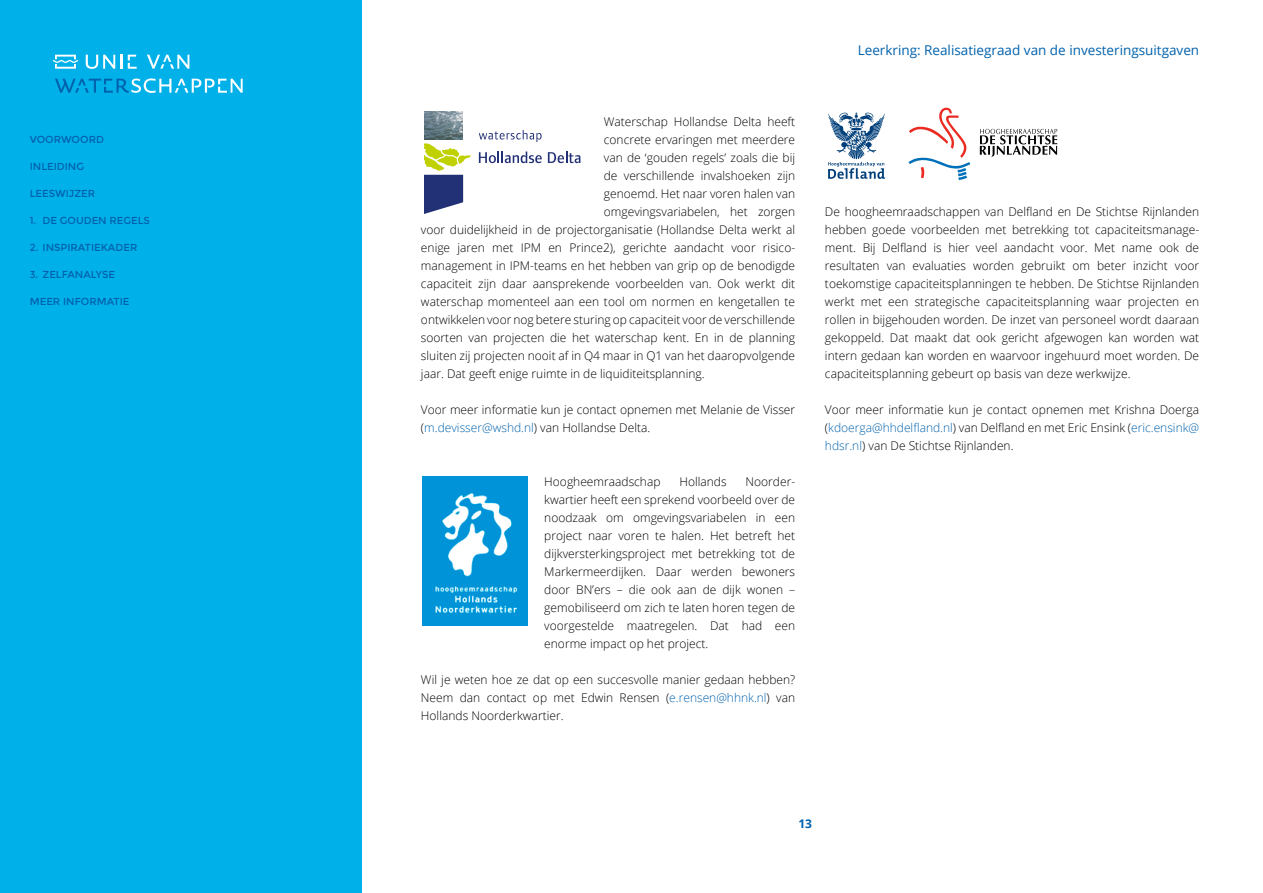
<style>
.page{position:relative;width:1263px;height:893px;background:#fff}
.page>*{position:absolute;margin:0;border:0;box-sizing:border-box;transform-origin:0 0}
.t1{font:13.5px "Open Sans";color:#0062ad}
.Leestekst{font:300 12px/18px "Open Sans";color:#000;text-align:justify}
.t2{font:700 12px "Open Sans";color:#0062ad}
.t3{font:10.2px "Montserrat";color:#0062ad}
.s1{color:#0062ad}
</style>
<div class="page">
<div style="left:0;top:0;width:361px;height:893px;background:#00b0e9"></div>
<svg style="left:53px;top:55px;width:25px;height:14px"></svg>
<svg style="left:86px;top:55px;width:29px;height:14px"></svg>
<hr style="left:120px;top:55px;width:3px;height:14px;background:#fff">
<svg style="left:128px;top:55px;width:9px;height:14px"></svg>
<svg style="left:147px;top:55px;width:42px;height:14px"></svg>
<svg style="left:55px;top:78px;width:188px;height:15px"></svg>
<svg style="left:828px;top:112px;width:57px;height:67px"></svg>
<svg style="left:908px;top:108px;width:62px;height:72px"></svg>
<svg style="left:980px;top:129px;width:77px;height:28px"></svg>
<svg style="left:479px;top:130px;width:63px;height:12px"></svg>
<svg style="left:479px;top:151px;width:63px;height:12px"></svg>
<svg style="left:548px;top:151px;width:32px;height:12px"></svg>
<svg style="left:424px;top:143px;width:47px;height:71px"></svg>
<img style="left:424px;top:112px;width:39px;height:27px">
<img style="left:422px;top:476px;width:105px;height:149px">
<p class="t3" style="left:30px;top:134px;width:76px">VOORWOORD</p>
<p class="t3" style="left:30px;top:161px;width:56px">INLEIDING</p>
<p class="t3" style="left:30px;top:188px;width:67px">LEESWIJZER</p>
<p class="t3" style="left:30px;top:215px;width:122px">1. DE GOUDEN REGELS</p>
<p class="t3" style="left:30px;top:242px;width:109px">2. INSPIRATIEKADER</p>
<p class="t3" style="left:30px;top:269px;width:87px">3. ZELFANALYSE</p>
<p class="t3" style="left:30px;top:296px;width:101px">MEER INFORMATIE</p>
<p class="Leestekst" style="left:604px;top:112px;width:193px">Waterschap Hollandse Delta heeft</p>
<p class="Leestekst" style="left:604px;top:130px;width:193px">concrete ervaringen met meerdere</p>
<p class="Leestekst" style="left:604px;top:148px;width:193px">van de ‘gouden regels’ zoals die bij</p>
<p class="Leestekst" style="left:604px;top:166px;width:193px">de verschillende invalshoeken zijn</p>
<p class="Leestekst" style="left:604px;top:184px;width:193px">genoemd. Het naar voren halen van</p>
<p class="Leestekst" style="left:604px;top:202px;width:193px">omgevingsvariabelen, het zorgen</p>
<p class="Leestekst" style="left:421px;top:220px;width:376px">voor duidelijkheid in de projectorganisatie (Hollandse Delta werkt al</p>
<p class="Leestekst" style="left:421px;top:238px;width:376px">enige jaren met IPM en Prince2), gerichte aandacht voor risico-</p>
<p class="Leestekst" style="left:421px;top:256px;width:376px">management in IPM-teams en het hebben van grip op de benodigde</p>
<p class="Leestekst" style="left:421px;top:274px;width:376px">capaciteit zijn daar aansprekende voorbeelden van. Ook werkt dit</p>
<p class="Leestekst" style="left:421px;top:292px;width:376px">waterschap momenteel aan een tool om normen en kengetallen te</p>
<p class="Leestekst" style="left:421px;top:310px;width:376px">ontwikkelen voor nog betere sturing op capaciteit voor de verschillende</p>
<p class="Leestekst" style="left:421px;top:328px;width:376px">soorten van projecten die het waterschap kent. En in de planning</p>
<p class="Leestekst" style="left:421px;top:346px;width:376px">sluiten zij projecten nooit af in Q4 maar in Q1 van het daaropvolgende</p>
<p class="Leestekst" style="left:421px;top:364px;width:285px">jaar. Dat geeft enige ruimte in de liquiditeitsplanning.</p>
<p class="Leestekst" style="left:421px;top:400px;width:376px">Voor meer informatie kun je contact opnemen met Melanie de Visser (<span class="s1">m.devisser@wshd.nl</span>) van Hollandse Delta.</p>
<p class="Leestekst" style="left:544px;top:472px;width:252px;text-indent:201px">Noorder&shy;kwartier heeft een sprekend voorbeeld over de noodzaak om omgevingsvariabelen in een project naar voren te halen. Het betreft het dijkversterkingsproject met betrekking tot de Markermeerdijken. Daar werden bewoners door BN’ers – die ook aan de dijk wonen – gemobiliseerd om zich te laten horen tegen de voorgestelde maatregelen. Dat had een enorme impact op het project.</p>
<p class="Leestekst" style="left:421px;top:670px;width:376px">Wil je weten hoe ze dat op een succesvolle manier gedaan hebben?<br>Neem dan contact op met Edwin Rensen (<span class="s1">e.rensen@hhnk.nl</span>) van Hollands Noorderkwartier.</p>
<p class="Leestekst" style="left:544px;top:472px;width:118px">Hoogheemraadschap</p>
<p class="Leestekst" style="left:679px;top:472px;width:49px">Hollands</p>
<p class="t1" style="left:858px;top:40px;width:343px">Leerkring: Realisatiegraad van de investeringsuitgaven</p>
<p class="Leestekst" style="left:825px;top:202px;width:376px">De hoogheemraadschappen van Delfland en De Stichtse Rijnlanden hebben goede voorbeelden met betrekking tot capaciteitsmanage&shy;ment. Bij Delfland is hier veel aandacht voor. Met name ook de resultaten van evaluaties worden gebruikt om beter inzicht voor toekomstige capaciteitsplanningen te hebben. De Stichtse Rijnlanden werkt met een strategische capaciteitsplanning waar projecten en rollen in bijgehouden worden. De inzet van personeel wordt daaraan gekoppeld. Dat maakt dat ook gericht afgewogen kan worden wat intern gedaan kan worden en waarvoor ingehuurd moet worden. De capaciteitsplanning gebeurt op basis van deze werkwijze.</p>
<p class="Leestekst" style="left:825px;top:400px;width:376px">Voor meer informatie kun je contact opnemen met Krishna Doerga (<span class="s1">kdoerga@hhdelfland.nl</span>) van Delfland en met Eric Ensink (<span class="s1">eric.ensink@ hdsr.nl</span>) van De Stichtse Rijnlanden.</p>
<p class="t2" style="left:798px;top:815px;width:15px">13</p>
</div>
